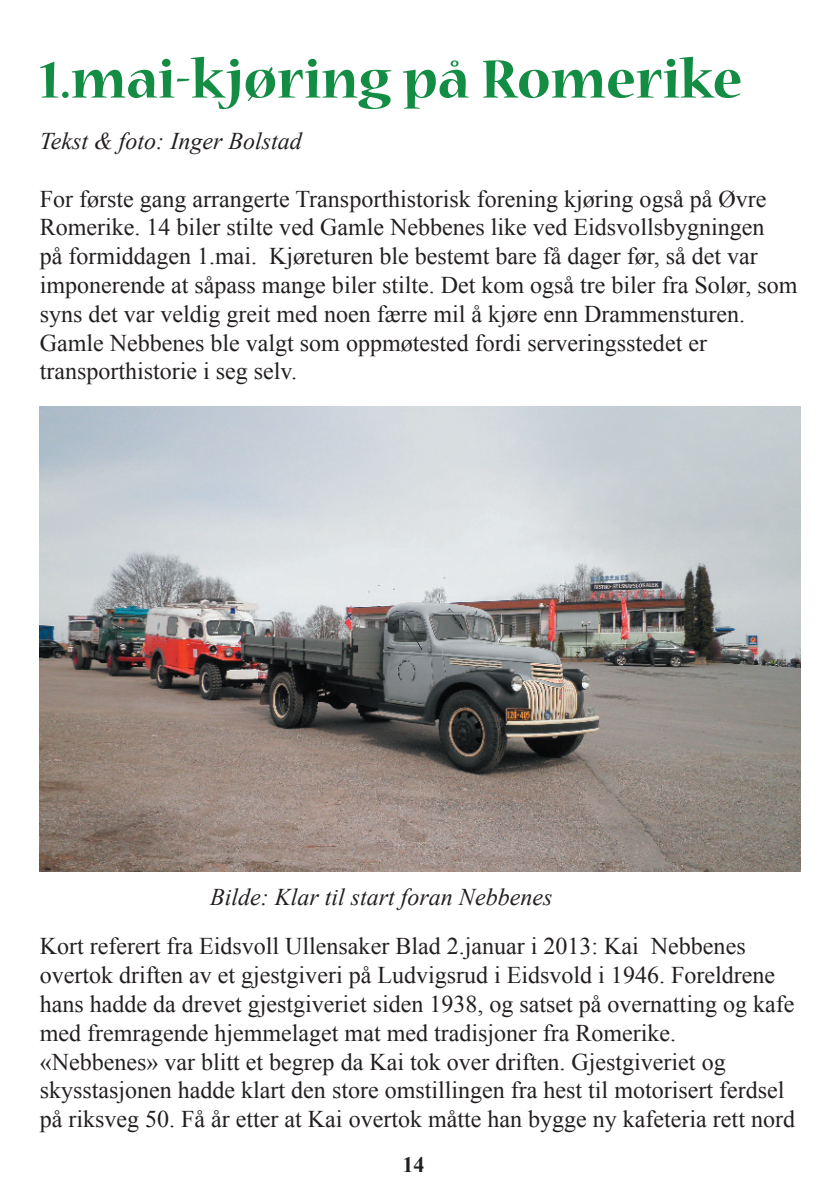
<style>
.page{position:relative;width:840px;height:1191px;background:#fff}
.page>*{position:absolute;margin:0;border:0;box-sizing:border-box;transform-origin:0 0}
.t1{font:700 60px "Nueva Std";color:#138c44}
.t2{font:24px/28.8px "Times New Roman";color:#231f20}
.t3{font:italic 24px "Times New Roman";color:#231f20}
.t4{font:700 22px "Times New Roman";color:#231f20}
</style>
<div class="page">
<img style="left:40px;top:406px;width:759px;height:465px">
<h1 class="t1" style="left:40px;top:52px;width:703px">1.mai-kjøring på Romerike</h1>
<p class="t3" style="left:40px;top:124px;width:263px">Tekst &amp; foto: Inger Bolstad</p>
<p class="t2" style="left:40px;top:184px;width:758px">For første gang arrangerte Transporthistorisk forening kjøring også på Øvre Romerike. 14 biler stilte ved Gamle Nebbenes like ved Eidsvollsbygningen<br>på formiddagen 1.mai. Kjøreturen ble bestemt bare få dager før, så det var imponerende at såpass mange biler stilte. Det kom også tre biler fra Solør, som syns det var veldig greit med noen færre mil å kjøre enn Drammensturen.<br>Gamle Nebbenes ble valgt som oppmøtested fordi serveringsstedet er transporthistorie i seg selv.</p>
<p class="t3" style="left:210px;top:880px;width:344px">Bilde: Klar til start foran Nebbenes</p>
<p class="t2" style="left:40px;top:931px;width:756px">Kort referert fra Eidsvoll Ullensaker Blad 2.januar i 2013: Kai Nebbenes overtok driften av et gjestgiveri på Ludvigsrud i Eidsvold i 1946. Foreldrene hans hadde da drevet gjestgiveriet siden 1938, og satset på overnatting og kafe med fremragende hjemmelaget mat med tradisjoner fra Romerike. «Nebbenes» var blitt et begrep da Kai tok over driften. Gjestgiveriet og skysstasjonen hadde klart den store omstillingen fra hest til motorisert ferdsel på riksveg 50. Få år etter at Kai overtok måtte han bygge ny kafeteria rett nord</p>
<p class="t4" style="left:402px;top:1149px;width:23px">14</p>
</div>
